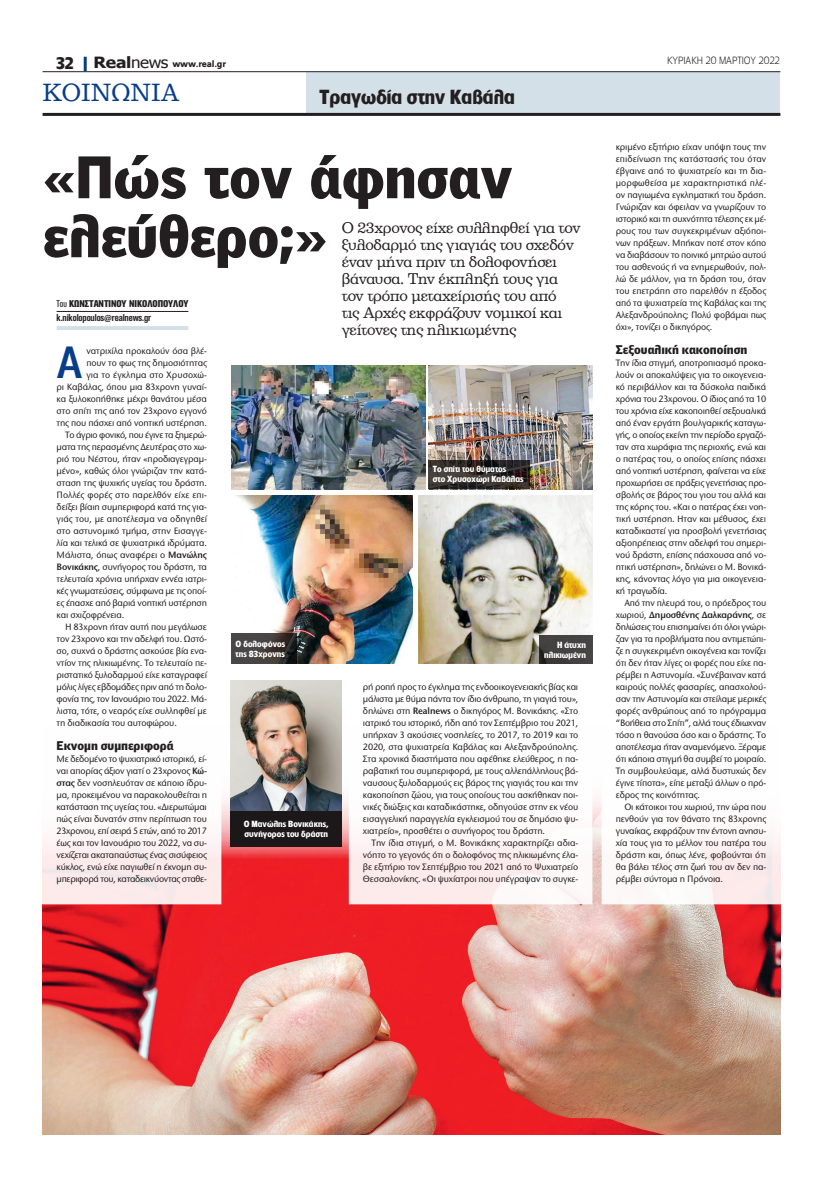
<style>
.page{position:relative;width:823px;height:1191px;background:#fff}
.page>*{position:absolute;margin:0;border:0;box-sizing:border-box;transform-origin:0 0}
.t1{font:900 56.9px/59px "PF Bell Gothic Text";letter-spacing:-.01em;color:#231f20}
.t2{font:500 42px "PF Lounge";color:#083e89}
.t3{font:24px "PF Clarendon";color:#083e89;scale:.96 1}
.t4{font:700 19px "PF Lounge";color:#231f20}
.t5{font:700 16px "PF Lounge";color:#231f20}
.t6{font:15px/17px "PF Clarendon";letter-spacing:-.02em;color:#231f20}
.t7{font:900 12px "PF Bell Gothic Text";letter-spacing:-.005em;color:#231f20}
.t8{font:900 10px "PF Akzidenz Text Cond";letter-spacing:-.01em;color:#231f20}
.t9{font:700 10px "PF Akzidenz Text Cond";letter-spacing:-.01em;color:#231f20}
.t10{font:300 10px "PF Lounge";letter-spacing:-.005em;color:#231f20;scale:.96 1}
.t11{font:500 9.6px/12px "Stone Sans ITC Hel";letter-spacing:-.015em;color:#231f20;text-align:justify;scale:.96 1}
.t12{font:500 9.6px "Stone Sans ITC Hel";letter-spacing:.005em;color:#231f20;scale:.96 1}
.t13{font:900 9px "PF Catalog";letter-spacing:-.02em;color:#231f20;scale:.96 1}
.t14{font:700 8.3px/10px "PF Lounge";letter-spacing:.01em;color:#fff}
.s1{font-family:"Tahoma";font-weight:700;font-size:15.5px}
.s2{font-family:"Tahoma";font-weight:400;font-size:15.5px}
.s3{font-weight:400}
.s4{font-weight:600}
</style>
<div class="page">
<div style="left:306px;top:72px;width:474px;height:41px;background:#d4e0e7"></div>
<hr style="left:43px;top:71px;width:737px;height:1px;background:#231f20">
<hr style="left:43px;top:113px;width:737px;height:3px;background:#231f20">
<hr style="left:84px;top:57px;width:3px;height:14px;background:#083e89">
<img style="left:43px;top:858px;width:737px;height:276px">
<svg style="left:221px;top:714px;width:380px;height:144px"></svg>
<div style="left:348px;top:660px;width:244px;height:244px;background:linear-gradient(to bottom,#fff,#fdf0f0);border:10px solid #fff"></div>
<div style="left:230px;top:810px;width:111px;height:36px;background:#1c1819"></div>
<div style="left:601px;top:122px;width:194px;height:782px;background:#fff"></div>
<img style="left:231px;top:365px;width:194px;height:124px">
<img style="left:230px;top:681px;width:111px;height:129px">
<img style="left:418px;top:495px;width:174px;height:168px">
<img style="left:235px;top:495px;width:177px;height:168px">
<img style="left:428px;top:365px;width:164px;height:124px">
<svg style="left:428px;top:461px;width:101px;height:28px;background:#322c29"></svg>
<svg style="left:231px;top:633px;width:65px;height:30px;background:#3e3937"></svg>
<svg style="left:538px;top:635px;width:54px;height:28px;background:#444140"></svg>
<div style="left:17px;top:271px;width:204px;height:633px;background:#fff;border:10px solid #fff"></div>
<hr style="left:57px;top:311px;width:131px;height:1px;background:#231f20">
<hr style="left:57px;top:326px;width:131px;height:4px;background:#d4e0e7">
<p class="t13" style="left:94px;top:59px;width:139px"><span class="s1">Real</span><span class="s2">news</span> www.real.gr</p>
<p class="t10" style="left:666px;top:55px;width:120px">κυριακη 20 μαρτιου 2022</p>
<h3 class="t5" style="left:56px;top:54px;width:20px">32</h3>
<h3 class="t3" style="left:43px;top:80px;width:144px">κοινωνια</h3>
<h3 class="t4" style="left:319px;top:86px;width:197px">Τραγωδία στην Καβάλα</h3>
<h1 class="t1" style="left:43px;top:146px;width:471px">«Πώς τον άφησαν ελεύθερο;»</h1>
<h3 class="t6" style="left:341px;top:220px;width:240px">Ο 23χρονος είχε συλληφθεί για τον ξυλοδαρμό της γιαγιάς του σχεδόν έναν μήνα πριν τη δολοφονήσει βάναυσα. Την έκπληξή τους για τον τρόπο μεταχείρισής του από<br>τις Αρχές εκφράζουν νομικοί και γείτονες της ηλικιωμένης</h3>
<p class="t8" style="left:57px;top:298px;width:133px"><span class="s3">Του</span> ΚΩΝΣΤΑΝΤΙΝΟΥ ΝΙΚΟΛΟΠΟΥΛΟΥ</p>
<h2 class="t2" style="left:57px;top:339px;width:28px">Α</h2>
<p class="t11" style="left:86px;top:345px;width:127px">νατριχίλα προκαλούν όσα βλέ-</p>
<p class="t9" style="left:57px;top:312px;width:96px">k.nikolopoulos@realnews.gr</p>
<p class="t11" style="left:86px;top:357px;width:127px">πουν το φως της δημοσιότητας</p>
<p class="t12" style="left:86px;top:369px;width:127px">για το έγκλημα στο Χρυσοχώ-</p>
<p class="t11" style="left:57px;top:381px;width:158px">ρι Καβάλας, όπου μια 83χρονη γυναί-</p>
<p class="t11" style="left:57px;top:393px;width:158px">κα ξυλοκοπήθηκε μέχρι θανάτου μέσα</p>
<p class="t11" style="left:57px;top:405px;width:158px">στο σπίτι της από τον 23χρονο εγγονό</p>
<p class="t11" style="left:57px;top:417px;width:158px">της που πάσχει από νοητική υστέρηση.</p>
<p class="t11" style="left:65px;top:429px;width:149px">Το άγριο φονικό, που έγινε τα ξημερώ-</p>
<p class="t11" style="left:57px;top:441px;width:158px">ματα της περασμένης Δευτέρας στο χω-</p>
<p class="t11" style="left:57px;top:453px;width:158px">ριό του Νέστου, ήταν «προδιαγεγραμ-</p>
<p class="t11" style="left:57px;top:465px;width:158px">μένο», καθώς όλοι γνώριζαν την κατά-</p>
<p class="t11" style="left:57px;top:477px;width:158px">σταση της ψυχικής υγείας του δράστη.</p>
<p class="t12" style="left:57px;top:489px;width:158px">Πολλές φορές στο παρελθόν είχε επι-</p>
<p class="t11" style="left:57px;top:501px;width:158px">δείξει βίαιη συμπεριφορά κατά της για-</p>
<p class="t11" style="left:57px;top:513px;width:158px">γιάς του, με αποτέλεσμα να οδηγηθεί</p>
<p class="t11" style="left:57px;top:525px;width:158px">στο αστυνομικό τμήμα, στην Εισαγγε-</p>
<p class="t11" style="left:57px;top:537px;width:158px">λία και τελικά σε ψυχιατρικά ιδρύματα.</p>
<p class="t11" style="left:57px;top:549px;width:158px">Μάλιστα, όπως αναφέρει ο <span class="s4">Μανώλης</span></p>
<p class="t11" style="left:57px;top:561px;width:158px"><span class="s4">Βονικάκης</span>, συνήγορος του δράστη, τα</p>
<p class="t11" style="left:57px;top:573px;width:158px">τελευταία χρόνια υπήρχαν εννέα ιατρι-</p>
<p class="t11" style="left:57px;top:585px;width:158px">κές γνωματεύσεις, σύμφωνα με τις οποί-</p>
<p class="t11" style="left:57px;top:597px;width:158px">ες έπασχε από βαριά νοητική υστέρηση</p>
<p class="t11" style="left:57px;top:609px;width:72px">και σχιζοφρένεια.</p>
<p class="t11" style="left:65px;top:621px;width:149px">Η 83χρονη ήταν αυτή που μεγάλωσε</p>
<p class="t11" style="left:57px;top:633px;width:158px">τον 23χρονο και την αδελφή του. Ωστό-</p>
<p class="t11" style="left:57px;top:645px;width:158px">σο, συχνά ο δράστης ασκούσε βία ενα-</p>
<p class="t11" style="left:57px;top:657px;width:158px">ντίον της ηλικιωμένης. Το τελευταίο πε-</p>
<p class="t11" style="left:57px;top:669px;width:158px">ριστατικό ξυλοδαρμού είχε καταγραφεί</p>
<p class="t11" style="left:57px;top:681px;width:158px">μόλις λίγες εβδομάδες πριν από τη δολο-</p>
<p class="t11" style="left:57px;top:693px;width:158px">φονία της, τον Ιανουάριο του 2022. Μά-</p>
<p class="t11" style="left:57px;top:705px;width:158px">λιστα, τότε, ο νεαρός είχε συλληφθεί με</p>
<p class="t11" style="left:57px;top:717px;width:127px">τη διαδικασία του αυτοφώρου.</p>
<p class="t7" style="left:57px;top:738px;width:118px">Εκνομη συμπεριφορά</p>
<p class="t11" style="left:57px;top:753px;width:158px">Με δεδομένο το ψυχιατρικό ιστορικό, εί&shy;ναι απορίας άξιον γιατί ο 23χρονος <span class="s4">Κώ&shy;στας</span> δεν νοσηλευόταν σε κάποιο ίδρυ&shy;μα, προκειμένου να παρακολουθείται η κατάσταση της υγείας του. «Διερωτώμαι πώς είναι δυνατόν στην περίπτωση του 23χρονου, επί σειρά 5 ετών, από το 2017 έως και τον Ιανουάριο του 2022, να συ&shy;νεχίζεται ακαταπαύστως ένας σισύφειος κύκλος, ενώ είχε παγιωθεί η έκνομη συ&shy;μπεριφορά του, καταδεικνύοντας σταθε-</p>
<p class="t14" style="left:432px;top:464px;width:92px">Το σπίτι του θύματος<br>στο Χρυσοχώρι Καβάλας</p>
<p class="t14" style="left:235px;top:638px;width:51px">Ο δολοφόνος της 83χρονης</p>
<p class="t14" style="left:544px;top:640px;width:43px;text-align:right">Η άτυχη ηλικιωμένη</p>
<p class="t11" style="left:362px;top:681px;width:226px">ρή ροπή προς το έγκλημα της ενδοοικογενειακής βίας και μάλιστα με θύμα πάντα τον ίδιο άνθρωπο, τη γιαγιά του», δηλώνει στη <span class="s4">Realnews</span> ο δικηγόρος Μ. Βονικάκης. «Στο ιατρικό του ιστορικό, ήδη από τον Σεπτέμβριο του 2021, υπήρχαν 3 ακούσιες νοσηλείες, το 2017, το 2019 και το 2020, στα ψυχιατρεία Καβάλας και Αλεξανδρούπολης.<br>Στα χρονικά διαστήματα που αφέθηκε ελεύθερος, η πα&shy;ραβατική του συμπεριφορά, με τους αλλεπάλληλους βά&shy;ναυσους ξυλοδαρμούς εις βάρος της γιαγιάς του και την κακοποίηση ζώου, για τους οποίους του ασκήθηκαν ποι&shy;νικές διώξεις και καταδικάστηκε, οδηγούσε στην εκ νέου εισαγγελική παραγγελία εγκλεισμού του σε δημόσιο ψυ&shy;χιατρείο», προσθέτει ο συνήγορος του δράστη.</p>
<p class="t11" style="left:362px;top:837px;width:226px;text-indent:9px">Την ίδια στιγμή, ο Μ. Βονικάκης χαρακτηρίζει αδια&shy;νόητο το γεγονός ότι ο δολοφόνος της ηλικιωμένης έλα&shy;βε εξιτήριο τον Σεπτέμβριο του 2021 από το Ψυχιατρείο Θεσσαλονίκης. «Οι ψυχίατροι που υπέγραψαν το συγκε-</p>
<p class="t14" style="left:243px;top:819px;width:86px">Ο Μανώλης Βονικάκης, συνήγορος του δράστη</p>
<p class="t11" style="left:615px;top:141px;width:158px">κριμένο εξιτήριο είχαν υπόψη τους την επιδείνωση της κατάστασής του όταν έβγαινε από το ψυχιατρείο και τη δια&shy;μορφωθείσα με χαρακτηριστικά πλέ&shy;ον παγιωμένα εγκληματική του δράση.<br>Γνώριζαν και όφειλαν να γνωρίζουν το ιστορικό και τη συχνότητα τέλεσης εκ μέ&shy;ρους του των συγκεκριμένων αξιόποι&shy;νων πράξεων. Μπήκαν ποτέ στον κόπο να διαβάσουν το ποινικό μητρώο αυτού του ασθενούς ή να ενημερωθούν, πολ&shy;λώ δε μάλλον, για τη δράση του, όταν του επετράπη στο παρελθόν η έξοδος από τα ψυχιατρεία της Καβάλας και της Αλεξανδρούπολης; Πολύ φοβάμαι πως όχι», τονίζει ο δικηγόρος.</p>
<p class="t7" style="left:615px;top:342px;width:133px">Σεξουαλική κακοποίηση</p>
<p class="t11" style="left:615px;top:357px;width:158px">Την ίδια στιγμή, αποτροπιασμό προκα&shy;λούν οι αποκαλύψεις για το οικογενεια&shy;κό περιβάλλον και τα δύσκολα παιδικά χρόνια του 23χρονου. Ο ίδιος από τα 10 του χρόνια είχε κακοποιηθεί σεξουαλικά από έναν εργάτη βουλγαρικής καταγω&shy;γής, ο οποίος εκείνη την περίοδο εργαζό&shy;ταν στα χωράφια της περιοχής, ενώ και ο πατέρας του, ο οποίος επίσης πάσχει από νοητική υστέρηση, φαίνεται να είχε προχωρήσει σε πράξεις γενετήσιας προ&shy;σβολής σε βάρος του γιου του αλλά και της κόρης του. «Και ο πατέρας έχει νοη&shy;τική υστέρηση. Ηταν και μέθυσος, έχει καταδικαστεί για προσβολή γενετήσιας αξιοπρέπειας στην αδελφή του σημερι&shy;νού δράστη, επίσης πάσχουσα από νο&shy;ητική υστέρηση», δηλώνει ο Μ. Βονικά&shy;κης, κάνοντας λόγο για μια οικογενεια&shy;κή τραγωδία.</p>
<p class="t11" style="left:615px;top:597px;width:158px;text-indent:9px">Από την πλευρά του, ο πρόεδρος του χωριού, <span class="s4">Δημοσθένης Δαλκαράνης</span>, σε δηλώσεις του επισημαίνει ότι όλοι γνώρι&shy;ζαν για τα προβλήματα που αντιμετώπι&shy;ζε η συγκεκριμένη οικογένεια και τονίζει ότι δεν ήταν λίγες οι φορές που είχε πα&shy;ρέμβει η Αστυνομία. «Συνέβαιναν κατά καιρούς πολλές φασαρίες, απασχολού&shy;σαν την Αστυνομία και στείλαμε μερικές φορές ανθρώπους από το πρόγραμμα “Βοήθεια στο Σπίτι”, αλλά τους έδιωχναν τόσο η θανούσα όσο και ο δράστης. Το αποτέλεσμα ήταν αναμενόμενο. Ξέραμε ότι κάποια στιγμή θα συμβεί το μοιραίο.<br>Τη συμβουλεύαμε, αλλά δυστυχώς δεν έγινε τίποτα», είπε μεταξύ άλλων ο πρό&shy;εδρος της κοινότητας.</p>
<p class="t11" style="left:615px;top:801px;width:158px;text-indent:9px">Οι κάτοικοι του χωριού, την ώρα που πενθούν για τον θάνατο της 83χρονης γυναίκας, εκφράζουν την έντονη ανησυ&shy;χία τους για το μέλλον του πατέρα του δράστη και, όπως λένε, φοβούνται ότι θα βάλει τέλος στη ζωή του αν δεν πα&shy;ρέμβει σύντομα η Πρόνοια.</p>
</div>
